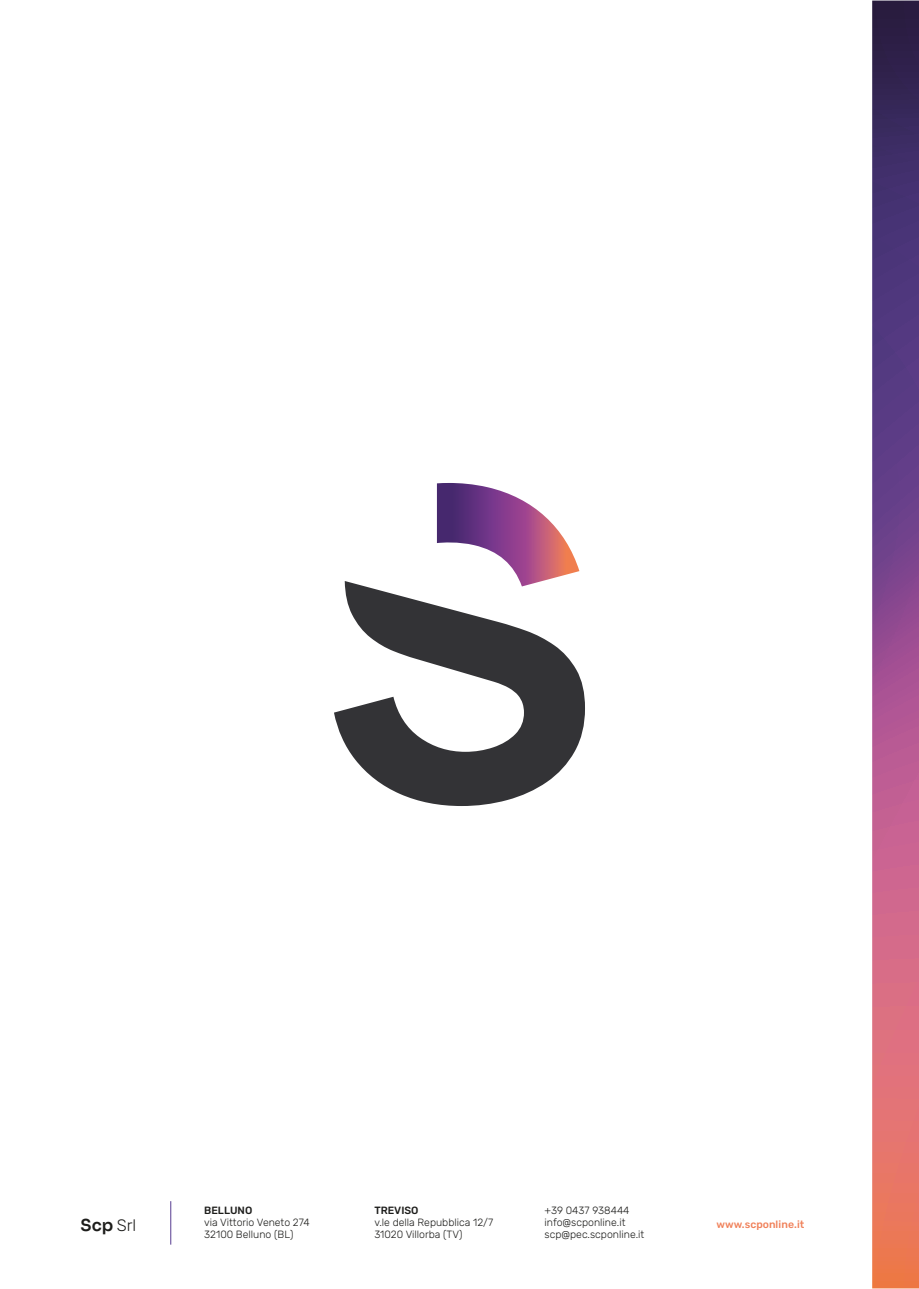
<style>
.page{position:relative;width:919px;height:1289px;background:#fff}
.page>*{position:absolute;margin:0;border:0;box-sizing:border-box;transform-origin:0 0}
.t1{font:16.5px "Sora";color:#1d1d1b}
.t2{font:300 10.5px/12px "Rubik";color:#1d1d1b}
.t3{font:500 10.5px "Rubik";color:#f0815a}
.t4{font:500 10.5px "Rubik";color:#1d1d1b}
.s1{font-family:"Rubik";font-weight:300}
</style>
<div class="page">
<svg style="left:872px;top:1px;width:46px;height:1287px;background:#93517b"></svg>
<svg style="left:437px;top:483px;width:142px;height:98px"></svg>
<svg style="left:334px;top:581px;width:251px;height:225px;fill:#333336"></svg>
<hr style="left:170px;top:1201px;width:1px;height:43px;background:#6a519d">
<h1 class="t1" style="left:80px;top:1211px;width:57px">Scp <span class="s1">Srl</span></h1>
<p class="t4" style="left:204px;top:1204px;width:50px">BELLUNO</p>
<p class="t2" style="left:204px;top:1216px;width:107px">via Vittorio Veneto 274<br>32100 Belluno (BL)</p>
<p class="t4" style="left:374px;top:1204px;width:46px">TREVISO</p>
<p class="t2" style="left:374px;top:1216px;width:120px">v.le della Repubblica 12/7<br>31020 Villorba (TV)</p>
<p class="t2" style="left:544px;top:1204px;width:101px">+39 0437 938444 info@scponline.it scp@pec.scponline.it</p>
<p class="t3" style="left:716px;top:1218px;width:89px">www.scponline.it</p>
</div>
